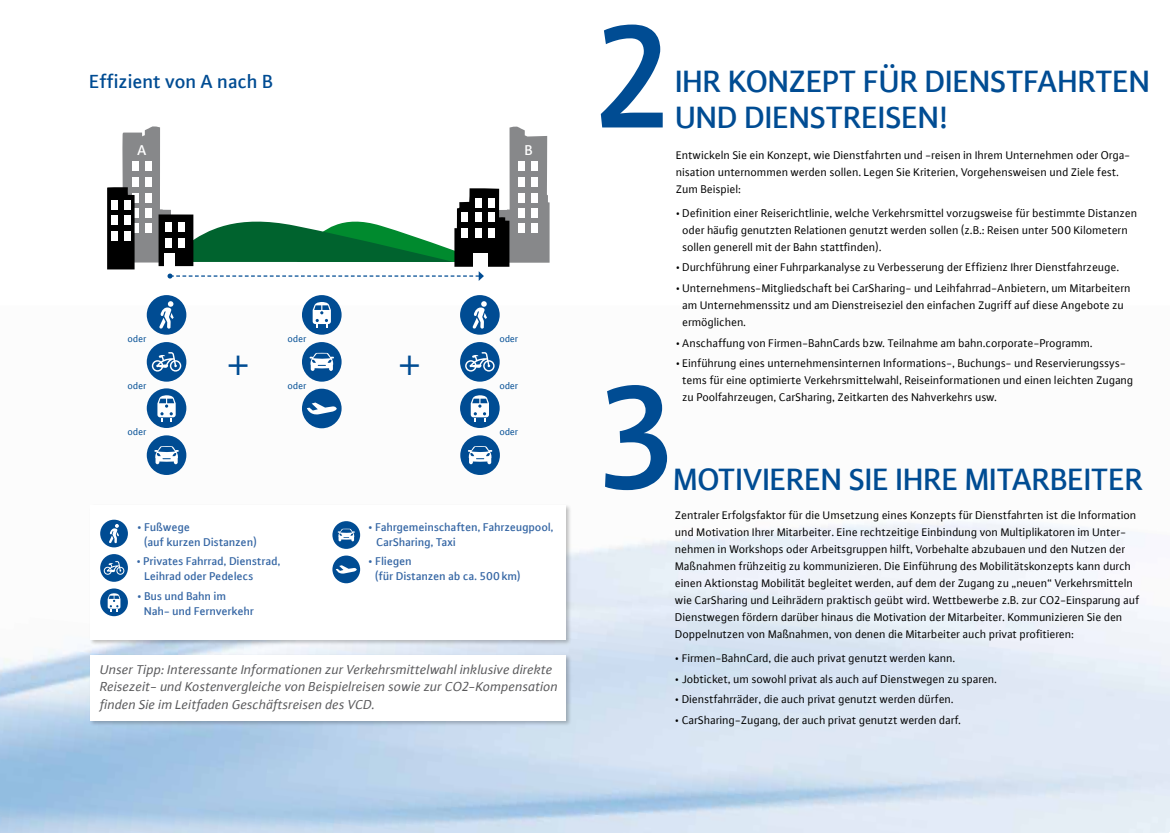
<style>
.page{position:relative;width:1170px;height:833px;background:#fff}
.page>*{position:absolute;margin:0;border:0;box-sizing:border-box;transform-origin:0 0}
.t1{font:500 154.75px "Plus Sans Lf CE";color:#004c93}
.t2{font:40px "Plus Sans Normal LF";color:#004c93}
.t3{font:500 32.5px/36.2px "Plus Sans Lf CE";letter-spacing:-.01em;color:#004c93}
.t4{font:500 20px "Plus Sans Lf CE";color:#004c93}
.t5{font:500 15px "Plus Sans Lf CE";color:#fff}
.t6{font:italic 13.75px/17.5px "Plus Sans Normal LF";color:#58585a}
.t7{font:11.88px/17px "Plus Sans Normal LF";color:#000}
.t8{font:500 11.88px/15px "Plus Sans Lf CE";color:#3566a4}
.t9{font:10px "Plus Sans Normal LF";color:#004c93}
</style>
<div class="page">
<img style="left:0;top:305px;width:1169px;height:528px">
<div style="left:147px;top:295px;width:39px;height:40px;background:#004c93;border-radius:50%"></div>
<svg style="left:159px;top:301px;width:15px;height:28px"></svg>
<div style="left:147px;top:342px;width:39px;height:40px;background:#004c93;border-radius:50%"></div>
<svg style="left:152px;top:352px;width:29px;height:19px"></svg>
<div style="left:302px;top:295px;width:39px;height:40px;background:#004c93;border-radius:50%"></div>
<svg style="left:312px;top:302px;width:19px;height:26px"></svg>
<div style="left:302px;top:389px;width:39px;height:39px;background:#004c93;border-radius:50%"></div>
<svg style="left:307px;top:402px;width:30px;height:13px"></svg>
<div style="left:89px;top:504px;width:482px;height:142px;background:#000;opacity:.25"></div>
<div style="left:90px;top:505px;width:475px;height:134px;background:#fff"></div>
<div style="left:302px;top:342px;width:39px;height:40px;background:#004c93;border-radius:50%"></div>
<svg style="left:309px;top:353px;width:25px;height:18px"></svg>
<div style="left:460px;top:295px;width:39px;height:40px;background:#004c93;border-radius:50%"></div>
<svg style="left:472px;top:301px;width:15px;height:28px"></svg>
<div style="left:460px;top:342px;width:39px;height:40px;background:#004c93;border-radius:50%"></div>
<svg style="left:465px;top:352px;width:29px;height:19px"></svg>
<div style="left:100px;top:588px;width:28px;height:28px;background:#004c93;border-radius:50%"></div>
<svg style="left:108px;top:593px;width:12px;height:18px"></svg>
<div style="left:100px;top:519px;width:28px;height:28px;background:#004c93;border-radius:50%"></div>
<svg style="left:109px;top:524px;width:10px;height:19px"></svg>
<div style="left:100px;top:554px;width:28px;height:28px;background:#004c93;border-radius:50%"></div>
<svg style="left:104px;top:561px;width:20px;height:14px"></svg>
<div style="left:332px;top:555px;width:28px;height:28px;background:#004c93;border-radius:50%"></div>
<svg style="left:336px;top:565px;width:21px;height:9px"></svg>
<div style="left:332px;top:521px;width:28px;height:28px;background:#004c93;border-radius:50%"></div>
<svg style="left:338px;top:528px;width:17px;height:13px"></svg>
<svg style="left:107px;top:126px;width:442px;height:155px"></svg>
<div style="left:111px;top:201px;width:6px;height:9px;background:#fff"></div>
<div style="left:124px;top:201px;width:6px;height:9px;background:#fff"></div>
<div style="left:111px;top:215px;width:6px;height:9px;background:#fff"></div>
<div style="left:124px;top:215px;width:6px;height:9px;background:#fff"></div>
<div style="left:111px;top:231px;width:6px;height:9px;background:#fff"></div>
<div style="left:124px;top:231px;width:6px;height:9px;background:#fff"></div>
<div style="left:89px;top:653px;width:482px;height:74px;background:#000;opacity:.25"></div>
<div style="left:90px;top:655px;width:475px;height:65px;background:#fff"></div>
<div style="left:147px;top:388px;width:39px;height:40px;background:#004c93;border-radius:50%"></div>
<svg style="left:157px;top:395px;width:19px;height:26px"></svg>
<div style="left:460px;top:435px;width:40px;height:40px;background:#004c93;border-radius:50%"></div>
<svg style="left:468px;top:446px;width:24px;height:18px"></svg>
<div style="left:147px;top:435px;width:39px;height:40px;background:#004c93;border-radius:50%"></div>
<svg style="left:154px;top:446px;width:25px;height:18px"></svg>
<div style="left:460px;top:388px;width:39px;height:40px;background:#004c93;border-radius:50%"></div>
<svg style="left:470px;top:395px;width:19px;height:26px"></svg>
<h3 class="t4" style="left:90px;top:69px;width:183px">Effizient von A nach B</h3>
<p class="t5" style="left:137px;top:141px;width:11px">A</p>
<p class="t5" style="left:525px;top:141px;width:8px">B</p>
<p class="t9" style="left:128px;top:333px;width:20px">oder</p>
<p class="t9" style="left:288px;top:333px;width:20px">oder</p>
<p class="t9" style="left:499px;top:333px;width:20px">oder</p>
<p class="t9" style="left:128px;top:380px;width:20px">oder</p>
<p class="t9" style="left:128px;top:426px;width:20px">oder</p>
<h2 class="t2" style="left:227px;top:339px;width:26px">+</h2>
<h2 class="t2" style="left:398px;top:339px;width:26px">+</h2>
<p class="t9" style="left:288px;top:380px;width:20px">oder</p>
<p class="t9" style="left:499px;top:380px;width:20px">oder</p>
<p class="t9" style="left:499px;top:426px;width:20px">oder</p>
<p class="t8" style="left:144px;top:519px;width:114px;text-indent:-7px">• Fußwege<br>(auf kurzen Distanzen)</p>
<p class="t8" style="left:144px;top:554px;width:138px;text-indent:-8px">• Privates Fahrrad, Dienstrad,<br>Leihrad oder Pedelecs</p>
<p class="t8" style="left:144px;top:589px;width:111px;text-indent:-7px">• Bus und Bahn im<br>Nah- und Fernverkehr</p>
<p class="t8" style="left:376px;top:519px;width:179px;text-indent:-8px">• Fahrgemeinschaften, Fahrzeugpool,<br>CarSharing, Taxi</p>
<p class="t8" style="left:375px;top:554px;width:147px;text-indent:-7px">• Fliegen<br>(für Distanzen ab ca. 500km)</p>
<p class="t6" style="left:100px;top:660px;width:459px">Unser Tipp: Interessante Informationen zur Verkehrsmittelwahl inklusive direkte<br>Reisezeit- und Kostenvergleiche von Beispielreisen sowie zur CO2-Kompensation finden Sie im Leitfaden Geschäftsreisen des VCD.</p>
<h1 class="t1" style="left:593px;top:-17px;width:82px">2</h1>
<h3 class="t3" style="left:675px;top:62px;width:472px">Ihr Konzept für Dienstfahrten und Dienstreisen!</h3>
<p class="t7" style="left:676px;top:146px;width:456px">Entwickeln Sie ein Konzept, wie Dienstfahrten und -reisen in Ihrem Unternehmen oder Orga&shy;nisation unternommen werden sollen. Legen Sie Kriterien, Vorgehensweisen und Ziele fest.<br>Zum Beispiel:</p>
<p class="t7" style="left:682px;top:204px;width:456px;text-indent:-6px">• Definition einer Reiserichtlinie, welche Verkehrsmittel vorzugsweise für bestimmte Distanzen oder häufig genutzten Relationen genutzt werden sollen (z.B.: Reisen unter 500 Kilometern sollen generell mit der Bahn stattfinden).</p>
<p class="t7" style="left:676px;top:259px;width:444px">• Durchführung einer Fuhrparkanalyse zu Verbesserung der Effizienz Ihrer Dienstfahrzeuge.</p>
<p class="t7" style="left:682px;top:279px;width:449px;text-indent:-6px">• Unternehmens-Mitgliedschaft bei CarSharing- und Leihfahrrad-Anbietern, um Mitarbeitern am Unternehmenssitz und am Dienstreiseziel den einfachen Zugriff auf diese Angebote zu ermöglichen.</p>
<p class="t7" style="left:676px;top:334px;width:418px">• Anschaffung von Firmen-BahnCards bzw. Teilnahme am bahn.corporate-Programm.</p>
<p class="t7" style="left:682px;top:355px;width:452px;text-indent:-6px">• Einführung eines unternehmensinternen Informations-, Buchungs- und Reservierungssys&shy;tems für eine optimierte Verkehrsmittelwahl, Reiseinformationen und einen leichten Zugang zu Poolfahrzeugen, CarSharing, Zeitkarten des Nahverkehrs usw.</p>
<h1 class="t1" style="left:597px;top:343px;width:82px">3</h1>
<h3 class="t3" style="left:673px;top:461px;width:472px">Motivieren Sie Ihre Mitarbeiter</h3>
<p class="t7" style="left:675px;top:506px;width:465px">Zentraler Erfolgsfaktor für die Umsetzung eines Konzepts für Dienstfahrten ist die Information und Motivation Ihrer Mitarbeiter. Eine rechtzeitige Einbindung von Multiplikatoren im Unter&shy;nehmen in Workshops oder Arbeitsgruppen hilft, Vorbehalte abzubauen und den Nutzen der Maßnahmen frühzeitig zu kommunizieren. Die Einführung des Mobilitätskonzepts kann durch einen Aktionstag Mobilität begleitet werden, auf dem der Zugang zu „neuen“ Verkehrsmitteln wie CarSharing und Leihrädern praktisch geübt wird. Wettbewerbe z.B. zur CO2-Einsparung auf Dienstwegen fördern darüber hinaus die Motivation der Mitarbeiter. Kommunizieren Sie den Doppelnutzen von Maßnahmen, von denen die Mitarbeiter auch privat profitieren:</p>
<p class="t7" style="left:675px;top:649px;width:282px">• Firmen-BahnCard, die auch privat genutzt werden kann.</p>
<p class="t7" style="left:675px;top:670px;width:323px">• Jobticket, um sowohl privat als auch auf Dienstwegen zu sparen.</p>
<p class="t7" style="left:675px;top:691px;width:280px">• Dienstfahrräder, die auch privat genutzt werden dürfen.</p>
<p class="t7" style="left:675px;top:711px;width:287px">• CarSharing-Zugang, der auch privat genutzt werden darf.</p>
</div>
